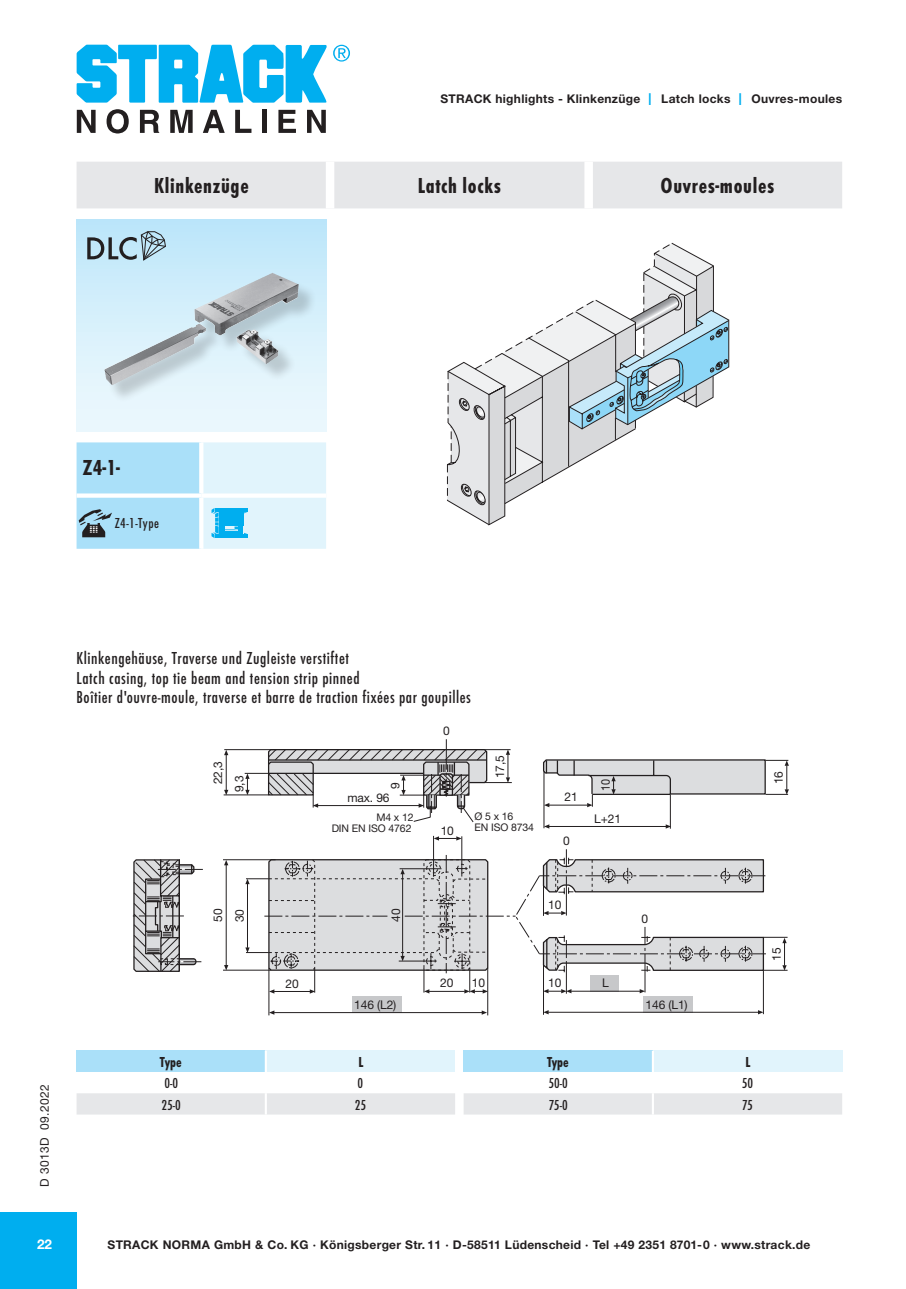
<style>
.page{position:relative;width:906px;height:1289px;background:#fff}
.page>*{position:absolute;margin:0;border:0;box-sizing:border-box;transform-origin:0 0}
.t1{font:22.5px "Futura T Bol Con";letter-spacing:.03em;color:#231f20}
.ZwischenŸberschrift{font:18px/19.5px "Futura T Med Con";letter-spacing:.03em;color:#231f20}
.Grndschr__10_12_FutL{font:15px "Futura T Med Con";color:#231f20}
.t2{font:15px "Futura T Bol Con";color:#231f20}
.t3{font:700 13.5px "Helvetica Neue LT Std";color:#fff}
.t4{font:700 12px "Helvetica Neue LT Std";letter-spacing:.025em;color:#231f20}
.t5{font:12px/21.1px "Helvetica Neue LT Std";letter-spacing:-.01em;color:#231f20}
.t6{font:12px "Helvetica Neue LT Std";letter-spacing:.03em;color:#231f20}
.t7{font:12px "Helvetica Neue LT Std";letter-spacing:-.01em;color:#231f20;scale:.9 1}
.t8{font:10.5px/10.9px "Helvetica Neue LT Std";letter-spacing:-.01em;color:#231f20;text-align:right}
.s1{font-weight:400;font-size:16.5px;color:#00aeef}
</style>
<div class="page">
<div style="left:0;top:1212px;width:77px;height:76px;background:#00aeef"></div>
<svg style="left:77px;top:110px;width:19px;height:23px"></svg>
<svg style="left:107px;top:109px;width:22px;height:24px"></svg>
<svg style="left:140px;top:110px;width:19px;height:23px"></svg>
<svg style="left:170px;top:110px;width:23px;height:23px"></svg>
<svg style="left:203px;top:110px;width:22px;height:23px"></svg>
<svg style="left:235px;top:110px;width:16px;height:23px"></svg>
<div style="left:262px;top:110px;width:5px;height:23px;background:#231f20"></div>
<svg style="left:278px;top:110px;width:18px;height:23px"></svg>
<svg style="left:307px;top:110px;width:19px;height:23px"></svg>
<svg style="left:77px;top:45px;width:273px;height:58px"></svg>
<div style="left:77px;top:219px;width:249px;height:213px;background:linear-gradient(to bottom,#bde7fa,#eff8fc)"></div>
<svg style="left:87px;top:231px;width:79px;height:29px"></svg>
<div style="left:77px;top:162px;width:765px;height:46px;background:#e6e7e9"></div>
<div style="left:326px;top:162px;width:8px;height:46px;background:#fff"></div>
<div style="left:584px;top:162px;width:9px;height:46px;background:#fff"></div>
<div style="left:77px;top:1050px;width:189px;height:21px;background:#aae0f9"></div>
<div style="left:266px;top:1050px;width:189px;height:21px;background:#e1f4fc"></div>
<div style="left:77px;top:1093px;width:378px;height:21px;background:#e6e7e9"></div>
<hr style="left:265px;top:1050px;width:2px;height:21px;background:#fff">
<hr style="left:265px;top:1093px;width:2px;height:21px;background:#fff">
<div style="left:463px;top:1050px;width:190px;height:21px;background:#aae0f9"></div>
<div style="left:653px;top:1050px;width:189px;height:21px;background:#e1f4fc"></div>
<div style="left:464px;top:1093px;width:378px;height:21px;background:#e6e7e9"></div>
<hr style="left:652px;top:1050px;width:2px;height:21px;background:#fff">
<hr style="left:652px;top:1093px;width:2px;height:21px;background:#fff">
<div style="left:643px;top:995px;width:49px;height:17px;background:#c7c8ca"></div>
<div style="left:352px;top:996px;width:49px;height:16px;background:#c7c8ca"></div>
<hr style="left:544px;top:771px;width:1px;height:57px;background:#231f20">
<hr style="left:224px;top:749px;width:53px;height:1px;background:#231f20">
<hr style="left:226px;top:754px;width:1px;height:36px;background:#231f20">
<svg style="left:224px;top:749px;width:4px;height:6px"></svg>
<svg style="left:224px;top:789px;width:4px;height:5px"></svg>
<hr style="left:548px;top:1012px;width:210px;height:1px;background:#231f20">
<svg style="left:544px;top:1010px;width:4px;height:4px"></svg>
<svg style="left:758px;top:1010px;width:5px;height:4px"></svg>
<hr style="left:461px;top:836px;width:1px;height:40px;background:#231f20">
<hr style="left:433px;top:835px;width:1px;height:41px;background:#231f20">
<svg style="left:434px;top:836px;width:27px;height:4px"></svg>
<hr style="left:269px;top:968px;width:1px;height:47px;background:#231f20">
<hr style="left:487px;top:967px;width:1px;height:48px;background:#231f20">
<hr style="left:274px;top:1012px;width:208px;height:1px;background:#231f20">
<svg style="left:269px;top:1010px;width:5px;height:4px"></svg>
<svg style="left:482px;top:1010px;width:5px;height:4px"></svg>
<hr style="left:549px;top:826px;width:117px;height:1px;background:#231f20">
<hr style="left:670px;top:794px;width:1px;height:34px;background:#231f20">
<hr style="left:224px;top:794px;width:45px;height:1px;background:#231f20">
<hr style="left:543px;top:963px;width:1px;height:51px;background:#231f20">
<hr style="left:763px;top:970px;width:1px;height:44px;background:#231f20">
<svg style="left:544px;top:824px;width:5px;height:4px"></svg>
<svg style="left:665px;top:824px;width:6px;height:4px"></svg>
<svg style="left:543px;top:759px;width:246px;height:48px"></svg>
<svg style="left:245px;top:739px;width:267px;height:83px"></svg>
<svg style="left:132px;top:849px;width:655px;height:144px"></svg>
<div style="left:108px;top:276px;width:209px;height:127px;background:#231f20;opacity:.2"></div>
<img style="left:194px;top:273px;width:78px;height:62px">
<svg style="left:77px;top:442px;width:249px;height:107px"></svg>
<svg style="left:446px;top:242px;width:283px;height:283px"></svg>
<p class="t4" style="left:440px;top:91px;width:403px">STRACK highlights - Klinkenzüge <span class="s1">I</span> Latch locks <span class="s1">I</span> Ouvres-moules</p>
<p class="t1" style="left:154px;top:173px;width:96px">Klinkenzüge</p>
<p class="t1" style="left:418px;top:173px;width:85px">Latch locks</p>
<p class="t1" style="left:660px;top:173px;width:115px">Ouvres-moules</p>
<p class="t1" style="left:83px;top:454px;width:39px">Z4-1-</p>
<p class="Grndschr__10_12_FutL" style="left:115px;top:515px;width:46px">Z4-1-Type</p>
<p class="ZwischenŸberschrift" style="left:77px;top:649px;width:396px">Klinkengehäuse, Traverse und Zugleiste verstiftet<br>Latch casing, top tie beam and tension strip pinned<br>Boîtier d'ouvre-moule, traverse et barre de traction fixées par goupilles</p>
<p class="t6" style="left:38px;top:1186px;width:104px;rotate:-90deg">D 3013D 09.2022</p>
<p class="t5" style="left:207px;top:792px;width:33px;text-indent:8px;rotate:-90deg">22,3<br>9,3</p>
<p class="t5" style="left:443px;top:720px;width:8px">0</p>
<p class="t5" style="left:489px;top:778px;width:25px;rotate:-90deg">17,5</p>
<p class="t5" style="left:384px;top:788px;width:8px;rotate:-90deg">9</p>
<p class="t8" style="left:332px;top:811px;width:83px">M4 x 12<br>DIN EN ISO 4762</p>
<p class="t8" style="left:474px;top:811px;width:61px;text-align:left">Ø 5 x 16<br>EN ISO 8734</p>
<p class="t5" style="left:347px;top:786px;width:44px">max. 96</p>
<p class="t5" style="left:441px;top:819px;width:15px">10</p>
<p class="t5" style="left:564px;top:786px;width:15px">21</p>
<p class="t5" style="left:563px;top:830px;width:8px">0</p>
<p class="t7" style="left:598px;top:791px;width:15px;rotate:-90deg">10</p>
<p class="t5" style="left:594px;top:807px;width:28px">L+21</p>
<p class="t5" style="left:768px;top:784px;width:15px;rotate:-90deg">16</p>
<p class="t5" style="left:207px;top:922px;width:15px;rotate:-90deg">50<br>30</p>
<p class="t5" style="left:385px;top:921px;width:15px;rotate:-90deg">40</p>
<p class="t5" style="left:548px;top:894px;width:15px">10</p>
<p class="t5" style="left:641px;top:907px;width:8px">0</p>
<p class="t5" style="left:765px;top:960px;width:15px;rotate:-90deg">15</p>
<p class="t5" style="left:285px;top:972px;width:15px">20</p>
<p class="t5" style="left:440px;top:972px;width:15px">20</p>
<p class="t5" style="left:472px;top:972px;width:15px">10</p>
<p class="t5" style="left:354px;top:993px;width:44px">146 (L2)</p>
<p class="t5" style="left:548px;top:972px;width:15px">10</p>
<p class="t5" style="left:602px;top:972px;width:8px">L</p>
<p class="t5" style="left:645px;top:993px;width:44px">146 (L1)</p>
<p class="t2" style="left:160px;top:1053px;width:23px">Type</p>
<p class="t2" style="left:358px;top:1053px;width:6px">L</p>
<p class="Grndschr__10_12_FutL" style="left:164px;top:1075px;width:15px">0-0</p>
<p class="Grndschr__10_12_FutL" style="left:358px;top:1075px;width:7px">0</p>
<p class="Grndschr__10_12_FutL" style="left:161px;top:1096px;width:21px">25-0</p>
<p class="Grndschr__10_12_FutL" style="left:355px;top:1096px;width:13px">25</p>
<p class="t2" style="left:547px;top:1053px;width:23px">Type</p>
<p class="t2" style="left:745px;top:1053px;width:6px">L</p>
<p class="Grndschr__10_12_FutL" style="left:548px;top:1075px;width:21px">50-0</p>
<p class="Grndschr__10_12_FutL" style="left:742px;top:1075px;width:13px">50</p>
<p class="Grndschr__10_12_FutL" style="left:549px;top:1096px;width:20px">75-0</p>
<p class="Grndschr__10_12_FutL" style="left:742px;top:1096px;width:12px">75</p>
<p class="t3" style="left:37px;top:1235px;width:17px">22</p>
<p class="t4" style="left:108px;top:1237px;width:704px">STRACK NORMA GmbH &amp; Co. KG · Königsberger Str. 11 · D-58511 Lüdenscheid · Tel +49 2351 8701-0 · www.strack.de</p>
</div>
